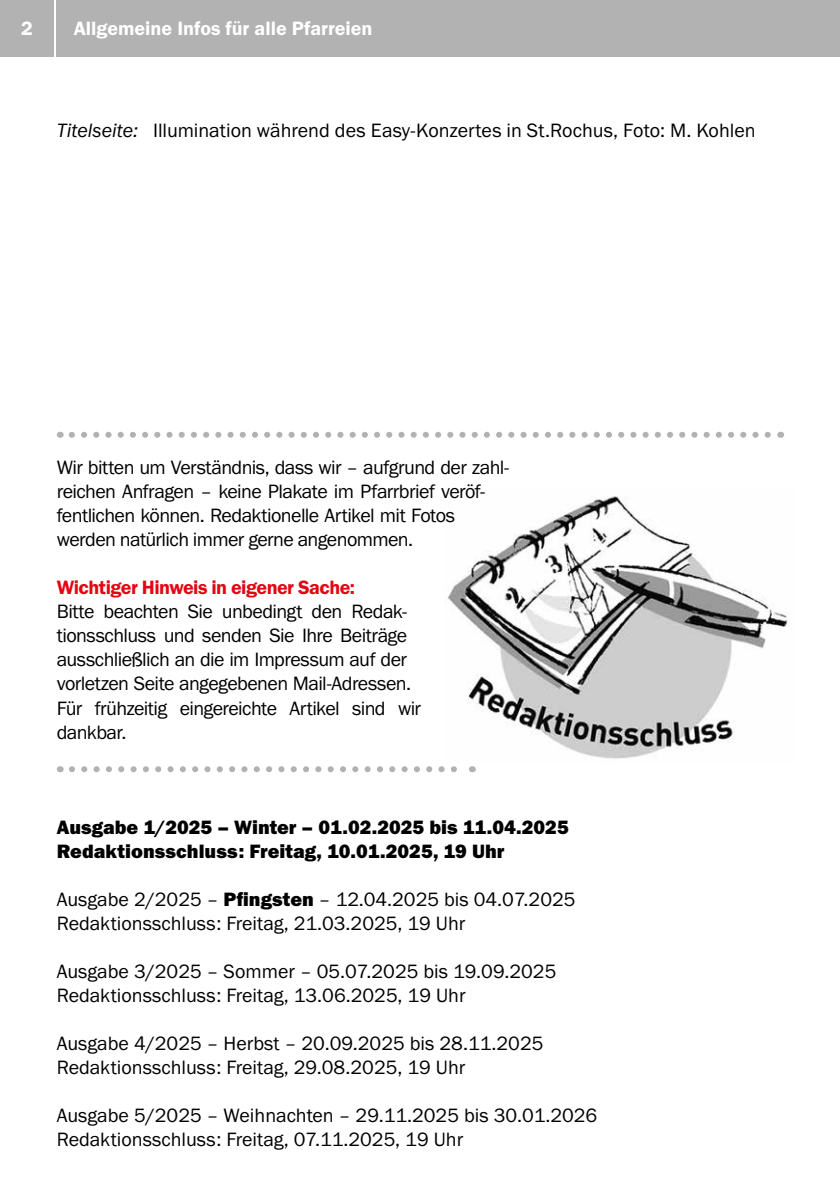
<style>
.page{position:relative;width:840px;height:1191px;background:#fff}
.page>*{position:absolute;margin:0;border:0;box-sizing:border-box;transform-origin:0 0}
.t1{font:20px/24px "Franklin Gothic URW Boo";color:#000}
.t2{font:20px/24px "Franklin Gothic URW Boo";letter-spacing:-.02em;color:#000}
.t3{font:20px/24px "Franklin Gothic URW Hea";color:#000}
.t4{font:20px "Franklin Gothic URW Dem";color:#fff}
.t5{font:20px "Franklin Gothic URW Dem";letter-spacing:-.025em;color:#e30613}
.s1{font-family:"Franklin Gothic URW Boo Ita"}
.s2{font-family:"Franklin Gothic URW Hea"}
</style>
<div class="page">
<div style="left:0;top:0;width:54px;height:57px;background:#b3b2b2"></div>
<div style="left:57px;top:0;width:782px;height:57px;background:#b3b2b2"></div>
<img style="left:447px;top:496px;width:342px;height:263px">
<svg style="left:72px;top:432px;width:699px;height:6px"></svg>
<svg style="left:72px;top:766px;width:385px;height:6px"></svg>
<p class="t4" style="left:21px;top:16px;width:13px">2</p>
<p class="t4" style="left:74px;top:16px;width:300px">Allgemeine Infos für alle Pfarreien</p>
<p class="t1" style="left:57px;top:118px;width:700px"><span class="s1">Titelseite:</span> Illumination während des Easy-Konzertes in St.Rochus, Foto: M. Kohlen</p>
<p class="t2" style="left:57px;top:455px;width:453px">Wir bitten um Verständnis, dass wir – aufgrund der zahl&shy;reichen Anfragen – keine Plakate im Pfarrbrief veröf&shy;fentlichen können. Redaktionelle Artikel mit Fotos werden natürlich immer gerne angenommen.</p>
<p class="t5" style="left:57px;top:575px;width:299px">Wichtiger Hinweis in eigener Sache:</p>
<p class="t2" style="left:57px;top:599px;width:366px">Bitte beachten Sie unbedingt den Redak&shy;tionsschluss und senden Sie Ihre Beiträge ausschließlich an die im Impressum auf der vorletzen Seite angegebenen Mail-Adressen.<br>Für frühzeitig eingereichte Artikel sind wir dankbar.</p>
<p class="t3" style="left:57px;top:814px;width:513px">Ausgabe 1/2025 – Winter – 01.02.2025 bis 11.04.2025<br>Redaktionsschluss: Freitag, 10.01.2025, 19 Uhr</p>
<p class="t1" style="left:57px;top:886px;width:520px">Ausgabe 2/2025 – <span class="s2">Pfingsten</span> – 12.04.2025 bis 04.07.2025<br>Redaktionsschluss: Freitag, 21.03.2025, 19 Uhr</p>
<p class="t1" style="left:57px;top:958px;width:501px">Ausgabe 3/2025 – Sommer – 05.07.2025 bis 19.09.2025<br>Redaktionsschluss: Freitag, 13.06.2025, 19 Uhr</p>
<p class="t1" style="left:57px;top:1030px;width:488px">Ausgabe 4/2025 – Herbst – 20.09.2025 bis 28.11.2025<br>Redaktionsschluss: Freitag, 29.08.2025, 19 Uhr</p>
<p class="t1" style="left:57px;top:1102px;width:542px">Ausgabe 5/2025 – Weihnachten – 29.11.2025 bis 30.01.2026<br>Redaktionsschluss: Freitag, 07.11.2025, 19 Uhr</p>
</div>
